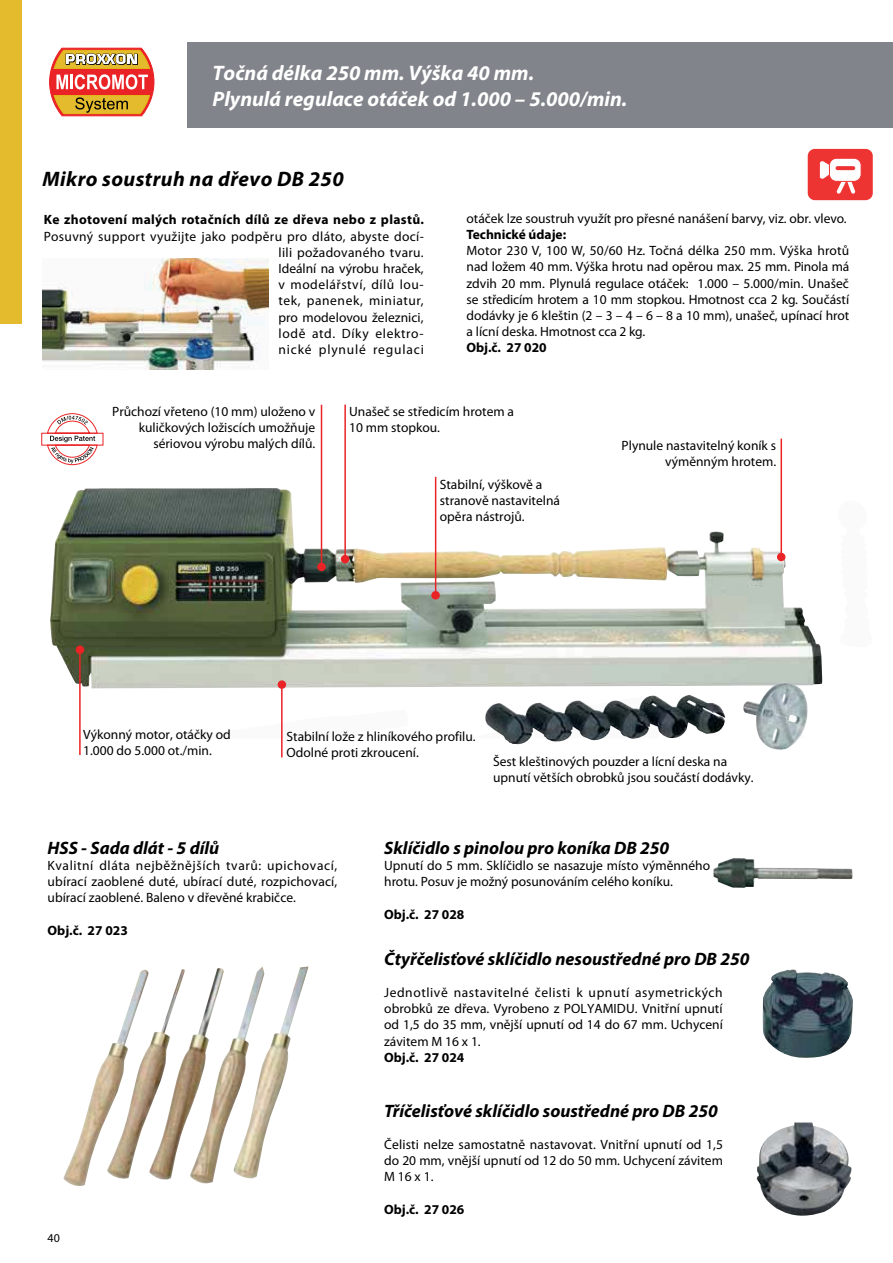
<style>
.page{position:relative;width:893px;height:1263px;background:#fff}
.page>*{position:absolute;margin:0;border:0;box-sizing:border-box;transform-origin:0 0}
.t1{font:italic 700 21px/25.2px "Myriad Pro";color:#fff}
.t2{font:italic 700 21px "Myriad Pro";letter-spacing:.02em;color:#000}
.t3{font:italic 700 18px "Myriad Pro";color:#000}
.t4{font:13.5px/16.2px "Myriad Pro";color:#000}
.t5{font:700 13.5px "Myriad Pro";letter-spacing:.005em;color:#000}
.t6{font:700 13.5px "Myriad Pro";letter-spacing:.025em;color:#000}
.t7{font:12px "Myriad Pro";color:#000}
</style>
<div class="page">
<div style="left:187px;top:43px;width:706px;height:85px;background:#81848a"></div>
<div style="left:0;top:0;width:21px;height:323px;background:#e3bb2d"></div>
<svg style="left:49px;top:48px;width:106px;height:69px"></svg>
<img style="left:50px;top:488px;width:773px;height:200px">
<img style="left:63px;top:966px;width:245px;height:220px">
<img style="left:42px;top:258px;width:226px;height:111px">
<hr style="left:321px;top:405px;width:1px;height:159px;background:#ea2426">
<div style="left:317px;top:563px;width:9px;height:8px;background:#ea2426;border-radius:50%"></div>
<img style="left:762px;top:970px;width:91px;height:88px">
<img style="left:757px;top:1123px;width:94px;height:93px">
<svg style="left:41px;top:413px;width:62px;height:52px"></svg>
<img style="left:713px;top:858px;width:105px;height:30px">
<hr style="left:281px;top:689px;width:2px;height:68px;background:#ea2426">
<div style="left:278px;top:680px;width:8px;height:9px;background:#ea2426;border-radius:50%"></div>
<hr style="left:79px;top:654px;width:2px;height:101px;background:#ea2426">
<div style="left:76px;top:645px;width:8px;height:9px;background:#ea2426;border-radius:50%"></div>
<hr style="left:344px;top:405px;width:2px;height:150px;background:#ea2426">
<div style="left:341px;top:555px;width:8px;height:8px;background:#ea2426;border-radius:50%"></div>
<hr style="left:435px;top:477px;width:1px;height:114px;background:#ea2426">
<div style="left:431px;top:591px;width:9px;height:9px;background:#ea2426;border-radius:50%"></div>
<hr style="left:780px;top:439px;width:2px;height:114px;background:#ea2426">
<div style="left:777px;top:553px;width:8px;height:8px;background:#ea2426;border-radius:50%"></div>
<div style="left:808px;top:149px;width:65px;height:51px;background:#ed3433;border-radius:7px"></div>
<svg style="left:836px;top:182px;width:19px;height:12px"></svg>
<div style="left:829px;top:158px;width:32px;height:23px;background:#fff;border-radius:7px"></div>
<div style="left:829px;top:158px;width:32px;height:24px;border:1px solid #ed3433;border-radius:7px"></div>
<svg style="left:835px;top:166px;width:20px;height:4px"></svg>
<svg style="left:820px;top:161px;width:9px;height:18px"></svg>
<img style="left:485px;top:695px;width:240px;height:50px">
<img style="left:742px;top:683px;width:68px;height:67px">
<h1 class="t1" style="left:213px;top:62px;width:416px">Točná délka 250 mm. Výška 40 mm.<br>Plynulá regulace otáček od 1.000 – 5.000/min.</h1>
<h1 class="t2" style="left:42px;top:171px;width:303px">Mikro soustruh na dřevo DB 250</h1>
<p class="t6" style="left:44px;top:215px;width:381px">Ke zhotovení malých rotačních dílů ze dřeva nebo z plastů.</p>
<p class="t4" style="left:278px;top:229px;width:147px;text-align:justify;text-indent:-234px">Posuvný support využijte jako podpěru pro dláto, abyste docí&shy;lili požadovaného tvaru.<br>Ideální na výrobu hraček, v modelářství, dílů lou&shy;tek, panenek, miniatur, pro modelovou železnici, lodě atd. Díky elektro&shy;nické plynulé regulaci</p>
<p class="t4" style="left:466px;top:211px;width:382px">otáček lze soustruh využít pro přesné nanášení barvy, viz. obr. vlevo.</p>
<p class="t5" style="left:466px;top:229px;width:101px">Technické údaje:</p>
<p class="t4" style="left:466px;top:243px;width:384px;text-align:justify">Motor 230 V, 100 W, 50/60 Hz. Točná délka 250 mm. Výška hrotů nad ložem 40 mm. Výška hrotu nad opěrou max. 25 mm. Pinola má zdvih 20 mm. Plynulá regulace otáček: 1.000 – 5.000/min. Unašeč se středicím hrotem a 10 mm stopkou. Hmotnost cca 2 kg. Součástí dodávky je 6 kleštin (2 – 3 – 4 – 6 – 8 a 10 mm), unašeč, upínací hrot a lícní deska. Hmotnost cca 2 kg.</p>
<p class="t5" style="left:466px;top:343px;width:82px">Obj.č. 27 020</p>
<p class="t4" style="left:112px;top:404px;width:205px;text-align:right">Průchozí vřeteno (10 mm) uloženo v kuličkových ložiscích umožňuje sériovou výrobu malých dílů.</p>
<p class="t4" style="left:349px;top:404px;width:166px">Unašeč se středicím hrotem a<br>10 mm stopkou.</p>
<p class="t4" style="left:440px;top:477px;width:122px">Stabilní, výškově a stranově nastavitelná opěra nástrojů.</p>
<p class="t4" style="left:622px;top:438px;width:156px;text-align:right">Plynule nastavitelný koník s výměnným hrotem.</p>
<p class="t4" style="left:83px;top:727px;width:149px">Výkonný motor, otáčky od<br>1.000 do 5.000 ot./min.</p>
<p class="t4" style="left:287px;top:729px;width:191px">Stabilní lože z hliníkového profilu.<br>Odolné proti zkroucení.</p>
<p class="t4" style="left:493px;top:754px;width:262px">Šest kleštinových pouzder a lícní deska na upnutí větších obrobků jsou součástí dodávky.</p>
<h2 class="t3" style="left:48px;top:841px;width:173px">HSS - Sada dlát - 5 dílů</h2>
<p class="t4" style="left:48px;top:858px;width:291px;text-align:justify">Kvalitní dláta nejběžnějších tvarů: upichovací, ubírací zaoblené duté, ubírací duté, rozpichovací, ubírací zaoblené. Baleno v dřevěné krabičce.</p>
<p class="t5" style="left:48px;top:925px;width:82px">Obj.č. 27 023</p>
<p class="t7" style="left:48px;top:1233px;width:14px">40</p>
<h2 class="t3" style="left:384px;top:841px;width:287px">Sklíčidlo s pinolou pro koníka DB 250</h2>
<p class="t4" style="left:384px;top:858px;width:327px">Upnutí do 5 mm. Sklíčidlo se nasazuje místo výměnného hrotu. Posuv je možný posunováním celého koníku.</p>
<p class="t5" style="left:384px;top:909px;width:82px">Obj.č. 27 028</p>
<h2 class="t3" style="left:384px;top:952px;width:367px">Čtyřčelisťové sklíčidlo nesoustředné pro DB 250</h2>
<p class="t4" style="left:384px;top:985px;width:340px;text-align:justify">Jednotlivě nastavitelné čelisti k upnutí asymetrických obrobků ze dřeva. Vyrobeno z POLYAMIDU. Vnitřní upnutí od 1,5 do 35 mm, vnější upnutí od 14 do 67 mm. Uchycení závitem M 16 x 1.</p>
<p class="t5" style="left:384px;top:1052px;width:82px">Obj.č. 27 024</p>
<h2 class="t3" style="left:384px;top:1104px;width:335px">Tříčelisťové sklíčidlo soustředné pro DB 250</h2>
<p class="t4" style="left:384px;top:1137px;width:340px;text-align:justify">Čelisti nelze samostatně nastavovat. Vnitřní upnutí od 1,5 do 20 mm, vnější upnutí od 12 do 50 mm. Uchycení závitem M 16 x 1.</p>
<p class="t5" style="left:384px;top:1204px;width:82px">Obj.č. 27 026</p>
</div>
